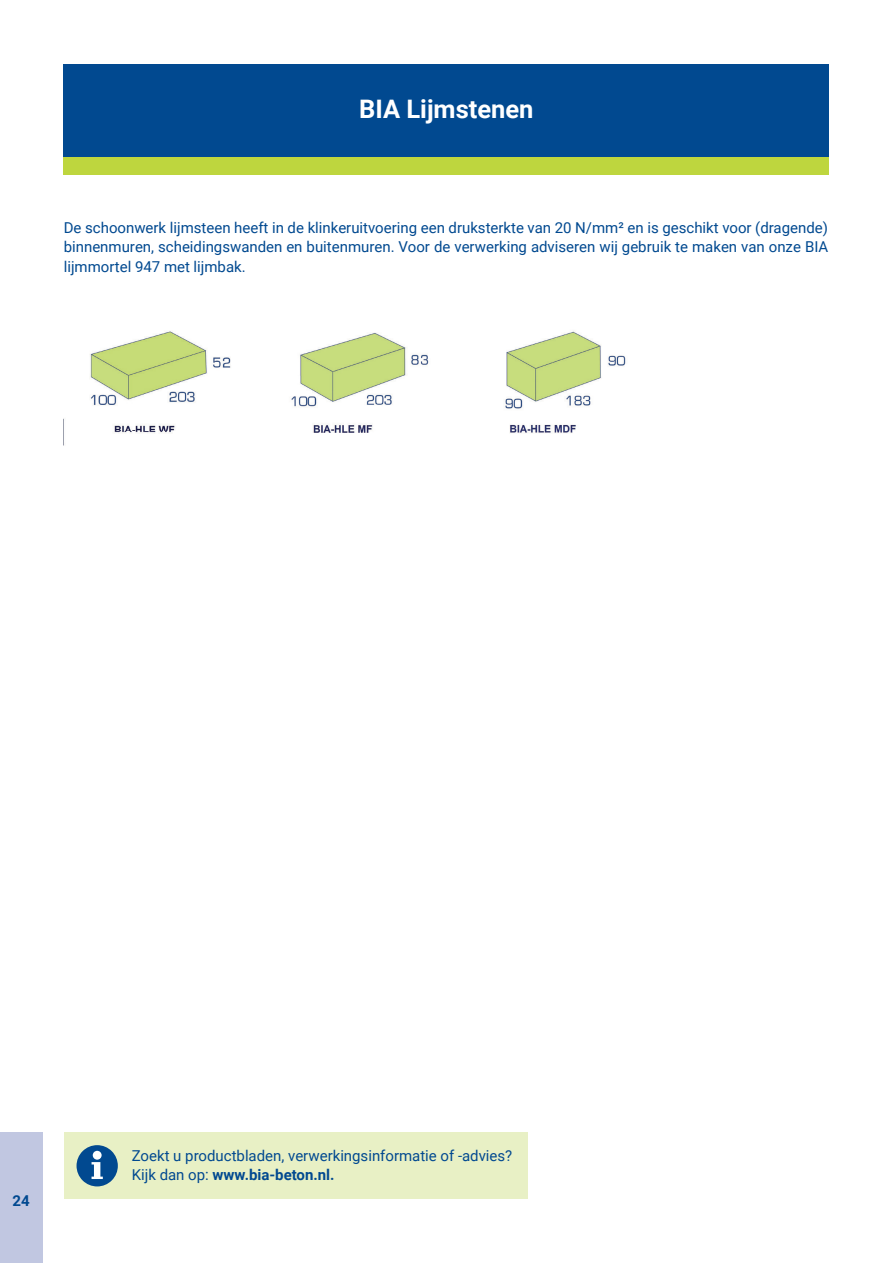
<style>
.page{position:relative;width:893px;height:1263px;background:#fff}
.page>*{position:absolute;margin:0;border:0;box-sizing:border-box;transform-origin:0 0}
.t1{font:700 25.5px "Roboto";color:#fff}
.t2{font:15px/19.5px "Roboto";color:#014990;text-align:justify}
.t3{font:700 15px "Roboto";color:#014990}
.s1{font-weight:700}
</style>
<div class="page">
<div style="left:0;top:1132px;width:43px;height:131px;background:#c1c7e1"></div>
<div style="left:64px;top:64px;width:765px;height:93px;background:#014990"></div>
<div style="left:64px;top:157px;width:765px;height:17px;background:#bed63e"></div>
<img style="left:90px;top:331px;width:141px;height:102px">
<img style="left:291px;top:333px;width:138px;height:100px">
<img style="left:505px;top:331px;width:121px;height:102px">
<div style="left:64px;top:1132px;width:463px;height:67px;background:#e8f0c5"></div>
<svg style="left:77px;top:1145px;width:41px;height:41px"></svg>
<h1 class="t1" style="left:359px;top:91px;width:176px">BIA Lijmstenen</h1>
<p class="t2" style="left:64px;top:217px;width:766px">De schoonwerk lijmsteen heeft in de klinkeruitvoering een druksterkte van 20 N/mm² en is geschikt voor (dragende) binnenmuren, scheidingswanden en buitenmuren. Voor de verwerking adviseren wij gebruik te maken van onze BIA lijmmortel 947 met lijmbak.</p>
<p class="t3" style="left:13px;top:1190px;width:19px">24</p>
<p class="t2" style="left:132px;top:1145px;width:382px">Zoekt u productbladen, verwerkingsinformatie of -advies?<br>Kijk dan op: <span class="s1">www.bia-beton.nl.</span></p>
</div>
